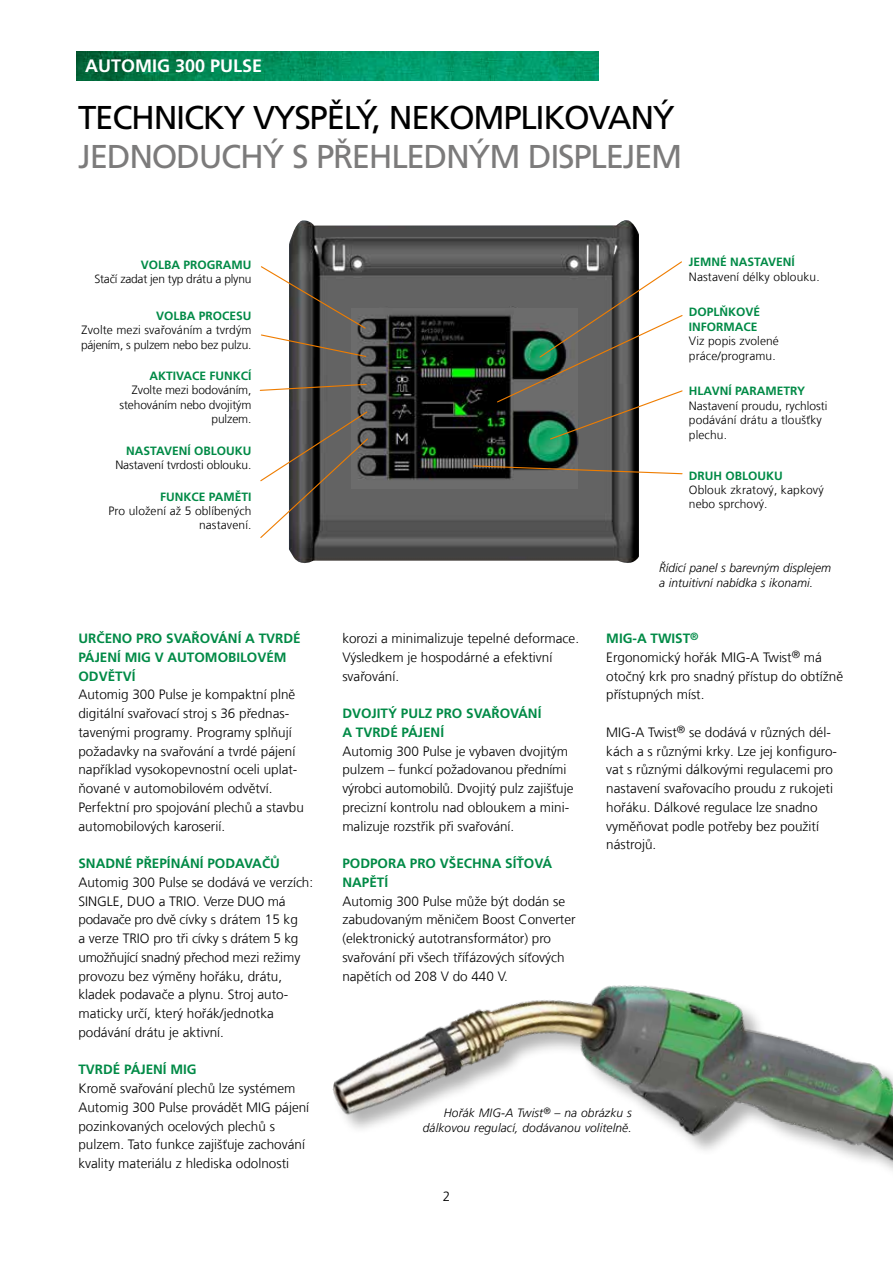
<style>
.page{position:relative;width:893px;height:1263px;background:#fff}
.page>*{position:absolute;margin:0;border:0;box-sizing:border-box;transform-origin:0 0}
.t1{font:33px "Frutiger LT Pro";letter-spacing:-.04em;color:#000}
.t2{font:33px "Frutiger LT Pro";letter-spacing:-.04em;color:#7c7b7b}
.t3{font:700 18px "Frutiger LT Pro";color:#fff}
.t4{font:300 13.5px/18.8px "Frutiger LT Com";color:#000}
.t5{font:700 13.5px/18.8px "Frutiger LT Pro";color:#008a46}
.t6{font:300 12px/14.4px "Frutiger LT Com";letter-spacing:.01em;color:#000}
.t7{font:300 12px/14.4px "Frutiger LT Com";letter-spacing:-.01em;color:#000}
.t8{font:700 12px/14.4px "Frutiger LT Pro";color:#008a46}
.t9{font:italic 300 12px/15px "Frutiger LT Pro";letter-spacing:.005em;color:#000}
.t10{font:300 12px "Frutiger LT Com";letter-spacing:-.02em;color:#000}
</style>
<div class="page">
<img style="left:332px;top:985px;width:561px;height:186px">
<img style="left:77px;top:51px;width:521px;height:30px">
<img style="left:289px;top:220px;width:350px;height:344px">
<img style="left:351px;top:308px;width:227px;height:180px">
<svg style="left:261px;top:265px;width:106px;height:93px"></svg>
<svg style="left:259px;top:383px;width:108px;height:8px"></svg>
<svg style="left:260px;top:410px;width:109px;height:129px"></svg>
<svg style="left:496px;top:260px;width:187px;height:180px"></svg>
<svg style="left:473px;top:465px;width:210px;height:10px"></svg>
<h2 class="t3" style="left:85px;top:55px;width:179px">AUTOMIG 300 PULSE</h2>
<h1 class="t1" style="left:78px;top:98px;width:598px">TECHNICKY VYSPĚLÝ, NEKOMPLIKOVANÝ</h1>
<h1 class="t2" style="left:78px;top:137px;width:606px">JEDNODUCHÝ S PŘEHLEDNÝM DISPLEJEM</h1>
<p class="t8" style="left:141px;top:257px;width:112px">VOLBA PROGRAMU</p>
<p class="t10" style="left:94px;top:272px;width:158px">Stačí zadat jen typ drátu a plynu</p>
<p class="t8" style="left:156px;top:309px;width:97px">VOLBA PROCESU</p>
<p class="t7" style="left:81px;top:323px;width:172px">Zvolte mezi svařováním a tvrdým pájením, s pulzem nebo bez pulzu.</p>
<p class="t8" style="left:150px;top:369px;width:103px">AKTIVACE FUNKCÍ</p>
<p class="t7" style="left:120px;top:383px;width:133px;text-align:right">Zvolte mezi bodováním, stehováním nebo dvojitým pulzem.</p>
<p class="t8" style="left:126px;top:443px;width:127px">NASTAVENÍ OBLOUKU</p>
<p class="t7" style="left:115px;top:458px;width:138px">Nastavení tvrdosti oblouku.</p>
<p class="t8" style="left:160px;top:489px;width:93px">FUNKCE PAMĚTI</p>
<p class="t6" style="left:109px;top:504px;width:144px;text-align:right">Pro uložení až 5 oblíbených nastavení.</p>
<p class="t8" style="left:689px;top:255px;width:107px">JEMNÉ NASTAVENÍ</p>
<p class="t6" style="left:689px;top:269px;width:132px">Nastavení délky oblouku.</p>
<p class="t8" style="left:689px;top:305px;width:73px">DOPLŇKOVÉ<br>INFORMACE</p>
<p class="t6" style="left:689px;top:334px;width:92px">Viz popis zvolené práce/programu.</p>
<p class="t8" style="left:689px;top:384px;width:118px">HLAVNÍ PARAMETRY</p>
<p class="t6" style="left:689px;top:398px;width:140px">Nastavení proudu, rychlosti podávání drátu a tloušťky plechu.</p>
<p class="t8" style="left:689px;top:468px;width:95px">DRUH OBLOUKU</p>
<p class="t6" style="left:689px;top:483px;width:136px">Oblouk zkratový, kapkový nebo sprchový.</p>
<p class="t5" style="left:78px;top:629px;width:224px">URČENO PRO SVAŘOVÁNÍ A TVRDÉ<br>PÁJENÍ MIG V AUTOMOBILOVÉM<br>ODVĚTVÍ</p>
<p class="t4" style="left:78px;top:685px;width:227px">Automig 300 Pulse je kompaktní plně digitální svařovací stroj s 36 přednas&shy;tavenými programy. Programy splňují požadavky na svařování a tvrdé pájení například vysokopevnostní oceli uplat&shy;ňované v automobilovém odvětví.<br>Perfektní pro spojování plechů a stavbu automobilových karoserií.</p>
<p class="t5" style="left:78px;top:854px;width:203px">SNADNÉ PŘEPÍNÁNÍ PODAVAČŮ</p>
<p class="t4" style="left:78px;top:873px;width:236px">Automig 300 Pulse se dodává ve verzích:<br>SINGLE, DUO a TRIO. Verze DUO má podavače pro dvě cívky s drátem 15 kg<br>a verze TRIO pro tři cívky s drátem 5 kg umožňující snadný přechod mezi režimy provozu bez výměny hořáku, drátu, kladek podavače a plynu. Stroj auto&shy;maticky určí, který hořák/jednotka podávání drátu je aktivní.</p>
<p class="t5" style="left:78px;top:1060px;width:120px">TVRDÉ PÁJENÍ MIG</p>
<p class="t4" style="left:78px;top:1079px;width:232px">Kromě svařování plechů lze systémem Automig 300 Pulse provádět MIG pájení pozinkovaných ocelových plechů s pulzem. Tato funkce zajišťuje zachování kvality materiálu z hlediska odolnosti</p>
<p class="t4" style="left:342px;top:629px;width:238px">korozi a minimalizuje tepelné deformace.<br>Výsledkem je hospodárné a efektivní svařování.</p>
<p class="t5" style="left:342px;top:704px;width:201px">DVOJITÝ PULZ PRO SVAŘOVÁNÍ<br>A TVRDÉ PÁJENÍ</p>
<p class="t4" style="left:342px;top:742px;width:233px">Automig 300 Pulse je vybaven dvojitým pulzem – funkcí požadovanou předními výrobci automobilů. Dvojitý pulz zajišťuje precizní kontrolu nad obloukem a mini&shy;malizuje rozstřik při svařování.</p>
<p class="t5" style="left:342px;top:854px;width:211px">PODPORA PRO VŠECHNA SÍŤOVÁ<br>NAPĚTÍ</p>
<p class="t4" style="left:342px;top:892px;width:235px">Automig 300 Pulse může být dodán se zabudovaným měničem Boost Converter (elektronický autotransformátor) pro svařování při všech třífázových síťových napětích od 208 V do 440 V.</p>
<p class="t9" style="left:659px;top:560px;width:174px">Řídicí panel s barevným displejem a intuitivní nabídka s ikonami.</p>
<p class="t5" style="left:606px;top:629px;width:94px">MIG-A TWIST<sup>®</sup></p>
<p class="t4" style="left:606px;top:648px;width:238px">Ergonomický hořák MIG-A Twist<sup>®</sup> má otočný krk pro snadný přístup do obtížně přístupných míst.</p>
<p class="t4" style="left:606px;top:723px;width:232px">MIG-A Twist<sup>®</sup> se dodává v různých dél&shy;kách a s různými krky. Lze jej konfiguro&shy;vat s různými dálkovými regulacemi pro nastavení svařovacího proudu z rukojeti hořáku. Dálkové regulace lze snadno vyměňovat podle potřeby bez použití nástrojů.</p>
<p class="t9" style="left:423px;top:1106px;width:210px;text-align:right">Hořák MIG-A Twist<sup>®</sup> – na obrázku s dálkovou regulací, dodávanou volitelně.</p>
<p class="t4" style="left:443px;top:1187px;width:9px">2</p>
</div>
